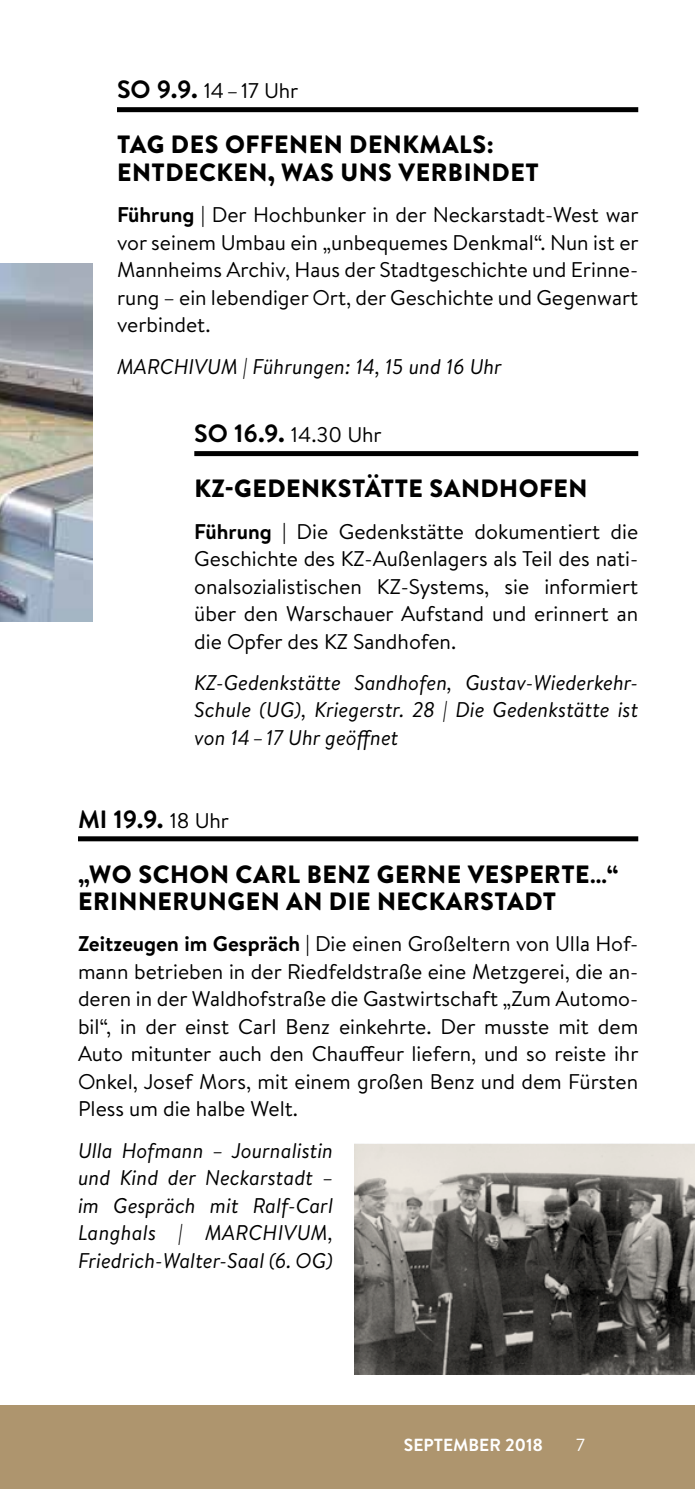
<style>
.page{position:relative;width:695px;height:1489px;background:#fff}
.page>*{position:absolute;margin:0;border:0;box-sizing:border-box;transform-origin:0 0}
.t1{font:900 25px/27.5px "Brandon Text";letter-spacing:.02em;color:#000}
.t2{font:700 25px "Brandon Text";color:#000}
.t3{font:21.25px/27.5px "Brandon Text";color:#000;text-align:justify}
.t4{font:italic 21.25px/27.5px "Brandon Text";color:#000;text-align:justify}
.t5{font:700 17.5px "Brandon Text";color:#fff}
.t6{font:17.5px "Brandon Text";color:#fff}
.s1{font-weight:700;font-size:25px}
.s2{font-weight:700}
.s3{font-weight:400;font-size:21.25px}
</style>
<div class="page">
<div style="left:0;top:1405px;width:694px;height:83px;background:#ae956e"></div>
<div style="left:117px;top:107px;width:521px;height:5px;background:#000"></div>
<div style="left:194px;top:451px;width:444px;height:5px;background:#000"></div>
<div style="left:78px;top:836px;width:560px;height:5px;background:#000"></div>
<img style="left:0;top:263px;width:92px;height:358px">
<svg style="left:354px;top:1143px;width:340px;height:231px"></svg>
<p class="t3" style="left:117px;top:77px;width:183px"><span class="s1">SO 9.9.</span> 14–17 Uhr</p>
<p class="t1" style="left:117px;top:130px;width:423px">TAG DES OFFENEN DENKMALS:<br>ENTDECKEN, WAS UNS VERBINDET</p>
<p class="t3" style="left:117px;top:200px;width:523px"><span class="s2">Führung |</span> Der Hochbunker in der Neckarstadt-West war vor seinem Umbau ein „unbequemes Denkmal“. Nun ist er Mannheims Archiv, Haus der Stadtgeschichte und Erinne&shy;rung – ein lebendiger Ort, der Geschichte und Gegenwart verbindet.</p>
<p class="t4" style="left:117px;top:352px;width:386px">MARCHIVUM | Führungen: 14, 15 und 16 Uhr</p>
<p class="t3" style="left:194px;top:420px;width:189px"><span class="s1">SO 16.9.</span> 14.30 Uhr</p>
<p class="t1" style="left:194px;top:474px;width:394px">KZ-GEDENKSTÄTTE SANDHOFEN</p>
<p class="t3" style="left:194px;top:517px;width:445px"><span class="s2">Führung |</span> Die Gedenkstätte dokumentiert die Geschichte des KZ-Außenlagers als Teil des nati&shy;onalsozialistischen KZ-Systems, sie informiert über den Warschauer Aufstand und erinnert an die Opfer des KZ Sandhofen.</p>
<p class="t4" style="left:194px;top:668px;width:445px">KZ-Gedenkstätte Sandhofen, Gustav-Wiederkehr-Schule (UG), Kriegerstr. 28 | Die Gedenkstätte ist von 14–17 Uhr geöffnet</p>
<p class="t2" style="left:78px;top:801px;width:153px">MI 19.9. <span class="s3">18 Uhr</span></p>
<p class="t1" style="left:78px;top:859px;width:542px">„WO SCHON CARL BENZ GERNE VESPERTE…“<br>ERINNERUNGEN AN DIE NECKARSTADT</p>
<p class="t3" style="left:78px;top:929px;width:562px"><span class="s2">Zeitzeugen im Gespräch |</span> Die einen Großeltern von Ulla Hof&shy;mann betrieben in der Riedfeldstraße eine Metzgerei, die an&shy;deren in der Waldhofstraße die Gastwirtschaft „Zum Automo&shy;bil“, in der einst Carl Benz einkehrte. Der musste mit dem Auto mitunter auch den Chauffeur liefern, und so reiste ihr Onkel, Josef Mors, mit einem großen Benz und dem Fürsten Pless um die halbe Welt.</p>
<p class="t4" style="left:78px;top:1135px;width:256px">Ulla Hofmann – Journalistin und Kind der Neckarstadt – im Gespräch mit Ralf-Carl Langhals | MARCHIVUM, Friedrich-Walter-Saal (6. OG)</p>
<p class="t5" style="left:404px;top:1432px;width:141px">SEPTEMBER 2018</p>
<p class="t6" style="left:576px;top:1432px;width:10px">7</p>
</div>
